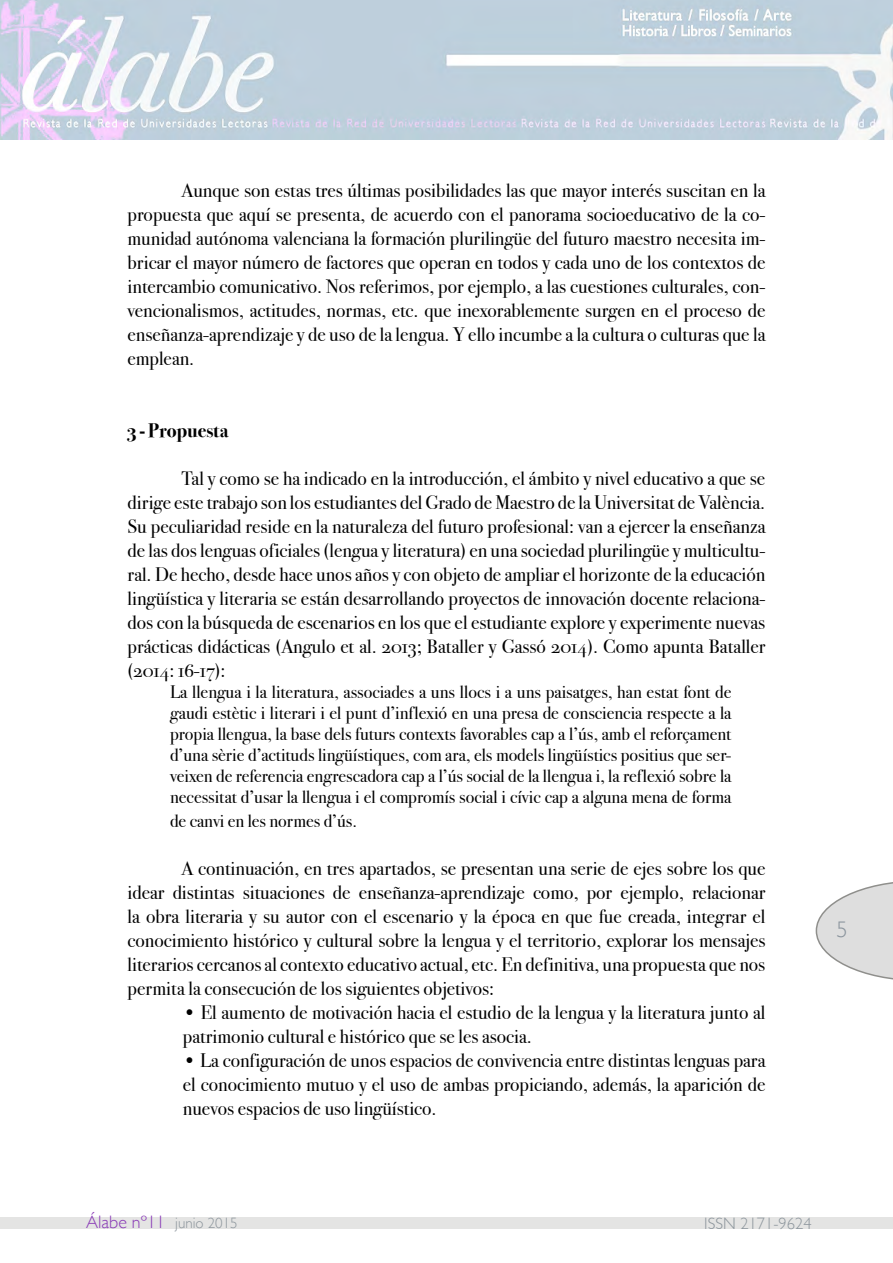
<style>
.page{position:relative;width:893px;height:1263px;background:#fff}
.page>*{position:absolute;margin:0;border:0;box-sizing:border-box;transform-origin:0 0}
.t1{font:300 22.5px "Gill Sans";color:#8a949d}
.t2{font:19.5px/24px "Bodoni Svty Two OSITCTT Book";color:#000;text-align:justify}
.t3{font:19.5px "Bodoni Svty Two OSITCTT Bold";color:#000}
.t4{font:18px/21px "Bodoni Svty Two OSITCTT Book";color:#000;text-align:justify}
.t5{font:300 18px "Gill Sans";color:#893ab6}
.t6{font:300 16.5px "Gill Sans";color:#8c959c}
.s1{font-size:15px;color:#8c959c}
</style>
<div class="page">
<svg style="left:816px;top:882px;width:77px;height:98px"></svg>
<img style="left:0;top:0;width:893px;height:139px">
<div style="left:0;top:1218px;width:893px;height:11px;background:#e4e4e3"></div>
<p class="t2" style="left:128px;top:178px;width:639px;text-indent:54px">Aunque son estas tres últimas posibilidades las que mayor interés suscitan en la propuesta que aquí se presenta, de acuerdo con el panorama socioeducativo de la co&shy;munidad autónoma valenciana la formación plurilingüe del futuro maestro necesita im&shy;bricar el mayor número de factores que operan en todos y cada uno de los contextos de intercambio comunicativo. Nos referimos, por ejemplo, a las cuestiones culturales, con&shy;vencionalismos, actitudes, normas, etc. que inexorablemente surgen en el proceso de enseñanza-aprendizaje y de uso de la lengua. Y ello incumbe a la cultura o culturas que la emplean.</p>
<p class="t3" style="left:128px;top:419px;width:102px">3 - Propuesta</p>
<p class="t2" style="left:128px;top:466px;width:639px;text-indent:54px">Tal y como se ha indicado en la introducción, el ámbito y nivel educativo a que se dirige este trabajo son los estudiantes del Grado de Maestro de la Universitat de València.<br>Su peculiaridad reside en la naturaleza del futuro profesional: van a ejercer la enseñanza de las dos lenguas oficiales (lengua y literatura) en una sociedad plurilingüe y multicultu&shy;ral. De hecho, desde hace unos años y con objeto de ampliar el horizonte de la educación lingüística y literaria se están desarrollando proyectos de innovación docente relaciona&shy;dos con la búsqueda de escenarios en los que el estudiante explore y experimente nuevas prácticas didácticas (Angulo et al. 2013; Bataller y Gassó 2014). Como apunta Bataller (2014: 16-17):</p>
<p class="t4" style="left:170px;top:681px;width:563px">La llengua i la literatura, associades a uns llocs i a uns paisatges, han estat font de gaudi estètic i literari i el punt d’inflexió en una presa de consciencia respecte a la propia llengua, la base dels futurs contexts favorables cap a l’ús, amb el reforçament d’una sèrie d’actituds lingüístiques, com ara, els models lingüístics positius que ser&shy;veixen de referencia engrescadora cap a l’ús social de la llengua i, la reflexió sobre la necessitat d’usar la llengua i el compromís social i cívic cap a alguna mena de forma</p>
<p class="t4" style="left:170px;top:810px;width:188px">de canvi en les normes d’ús.</p>
<p class="t2" style="left:128px;top:856px;width:639px;text-indent:54px">A continuación, en tres apartados, se presentan una serie de ejes sobre los que idear distintas situaciones de enseñanza-aprendizaje como, por ejemplo, relacionar la obra literaria y su autor con el escenario y la época en que fue creada, integrar el conocimiento histórico y cultural sobre la lengua y el territorio, explorar los mensajes literarios cercanos al contexto educativo actual, etc. En definitiva, una propuesta que nos permita la consecución de los siguientes objetivos:</p>
<p class="t2" style="left:183px;top:1000px;width:584px">• El aumento de motivación hacia el estudio de la lengua y la literatura junto al patrimonio cultural e histórico que se les asocia.</p>
<p class="t2" style="left:183px;top:1048px;width:584px">• La configuración de unos espacios de convivencia entre distintas lenguas para el conocimiento mutuo y el uso de ambas propiciando, además, la aparición de nuevos espacios de uso lingüístico.</p>
<p class="t1" style="left:837px;top:912px;width:13px">5</p>
<p class="t5" style="left:86px;top:1208px;width:153px">Álabe nº11 <span class="s1">junio 2015</span></p>
<p class="t6" style="left:704px;top:1211px;width:109px">ISSN 2171-9624</p>
</div>
